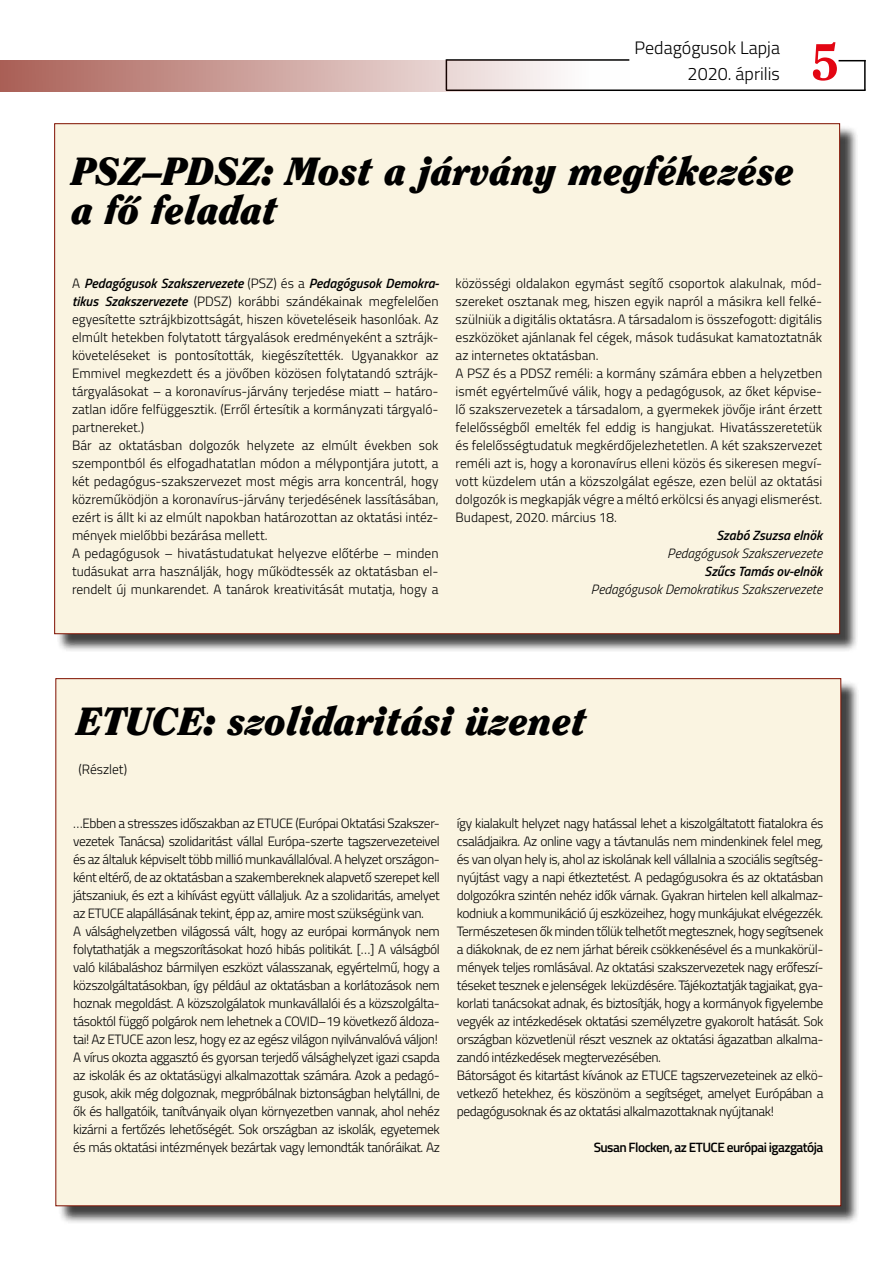
<style>
.page{position:relative;width:893px;height:1263px;background:#fff}
.page>*{position:absolute;margin:0;border:0;box-sizing:border-box;transform-origin:0 0}
.t1{font:800 51px "Clearface Std";color:#e30613}
.t2{font:italic 900 39px/39.6px "Clearface Std";color:#000}
.t3{font:300 18px/25px "Titillium Web";color:#000;text-align:right}
.t4{font:300 13.5px/18px "Titillium Web";letter-spacing:-.03em;color:#000}
.t5{font:300 13.5px/18px "Titillium Web";color:#000}
.t6{font:italic 300 13.5px "Titillium Web";color:#000}
.t7{font:600 13.5px "Titillium Web";letter-spacing:-.04em;color:#000}
.t8{font:italic 600 13.5px "Titillium Web";color:#000}
.s1{font-weight:600;font-style:italic}
</style>
<div class="page">
<div style="left:57px;top:126px;width:801px;height:527px;background:#000;opacity:.75"></div>
<div style="left:55px;top:124px;width:785px;height:510px;background:#faf4e1"></div>
<div style="left:58px;top:680px;width:802px;height:545px;background:#000;opacity:.75"></div>
<div style="left:56px;top:679px;width:785px;height:527px;background:#faf4e1"></div>
<hr style="left:446px;top:90px;width:420px;height:1px;background:#000">
<hr style="left:864px;top:60px;width:2px;height:30px;background:#000">
<svg style="left:838px;top:60px;width:28px;height:1px"></svg>
<hr style="left:447px;top:59px;width:182px;height:2px;background:#000">
<hr style="left:446px;top:59px;width:1px;height:31px;background:#000">
<svg style="left:0;top:60px;width:629px;height:32px;background:#d0ada9"></svg>
<h3 class="t3" style="left:635px;top:35px;width:147px">Pedagógusok Lapja<br>2020. április</h3>
<h1 class="t1" style="left:811px;top:30px;width:30px">5</h1>
<h2 class="t2" style="left:72px;top:151px;width:724px">PSZ–PDSZ: Most a járvány megfékezése a fő feladat</h2>
<p class="t5" style="left:72px;top:274px;width:369px">A <span class="s1">Pedagógusok Szakszervezete</span> (PSZ) és a <span class="s1">Pedagógusok Demokra&shy;tikus Szakszervezete</span> (PDSZ) korábbi szándékainak megfelelően egyesítette sztrájkbizottságát, hiszen követeléseik hasonlóak. Az elmúlt hetekben folytatott tárgyalások eredményeként a sztrájk&shy;követeléseket is pontosították, kiegészítették. Ugyanakkor az Emmivel megkezdett és a jövőben közösen folytatandó sztrájk&shy;tárgyalásokat – a koronavírus-járvány terjedése miatt – határo&shy;zatlan időre felfüggesztik. (Erről értesítik a kormányzati tárgyaló&shy;partnereket.)<br>Bár az oktatásban dolgozók helyzete az elmúlt években sok szempontból és elfogadhatatlan módon a mélypontjára jutott, a két pedagógus-szakszervezet most mégis arra koncentrál, hogy közreműködjön a koronavírus-járvány terjedésének lassításában, ezért is állt ki az elmúlt napokban határozottan az oktatási intéz&shy;mények mielőbbi bezárása mellett.<br>A pedagógusok – hivatástudatukat helyezve előtérbe – minden tudásukat arra használják, hogy működtessék az oktatásban el&shy;rendelt új munkarendet. A tanárok kreativitását mutatja, hogy a</p>
<p class="t5" style="left:456px;top:274px;width:368px">közösségi oldalakon egymást segítő csoportok alakulnak, mód&shy;szereket osztanak meg, hiszen egyik napról a másikra kell felké&shy;szülniük a digitális oktatásra. A társadalom is összefogott: digitális eszközöket ajánlanak fel cégek, mások tudásukat kamatoztatnák az internetes oktatásban.<br>A PSZ és a PDSZ reméli: a kormány számára ebben a helyzetben ismét egyértelművé válik, hogy a pedagógusok, az őket képvise&shy;lő szakszervezetek a társadalom, a gyermekek jövője iránt érzett felelősségből emelték fel eddig is hangjukat. Hivatásszeretetük és felelősségtudatuk megkérdőjelezhetetlen. A két szakszervezet reméli azt is, hogy a koronavírus elleni közös és sikeresen megví&shy;vott küzdelem után a közszolgálat egésze, ezen belül az oktatási dolgozók is megkapják végre a méltó erkölcsi és anyagi elismerést.<br>Budapest, 2020. március 18.</p>
<p class="t8" style="left:716px;top:525px;width:107px">Szabó Zsuzsa elnök</p>
<p class="t6" style="left:667px;top:543px;width:156px">Pedagógusok Szakszervezete</p>
<p class="t8" style="left:705px;top:561px;width:119px">Szűcs Tamás ov-elnök</p>
<p class="t6" style="left:591px;top:579px;width:233px">Pedagógusok Demokratikus Szakszervezete</p>
<h2 class="t2" style="left:77px;top:701px;width:512px">ETUCE: szolidaritási üzenet</h2>
<p class="t5" style="left:78px;top:760px;width:50px">(Részlet)</p>
<p class="t4" style="left:73px;top:814px;width:368px">…Ebben a stresszes időszakban az ETUCE (Európai Oktatási Szakszer&shy;vezetek Tanácsa) szolidaritást vállal Európa-szerte tagszervezeteivel és az általuk képviselt több millió munkavállalóval. A helyzet országon&shy;ként eltérő, de az oktatásban a szakembereknek alapvető szerepet kell játszaniuk, és ezt a kihívást együtt vállaljuk. Az a szolidaritás, amelyet az ETUCE alapállásának tekint, épp az, amire most szükségünk van.<br>A válsághelyzetben világossá vált, hogy az európai kormányok nem folytathatják a megszorításokat hozó hibás politikát. […] A válságból való kilábaláshoz bármilyen eszközt válasszanak, egyértelmű, hogy a közszolgáltatásokban, így például az oktatásban a korlátozások nem hoznak megoldást. A közszolgálatok munkavállalói és a közszolgálta&shy;tásoktól függő polgárok nem lehetnek a COVID–19 következő áldoza&shy;tai! Az ETUCE azon lesz, hogy ez az egész világon nyilvánvalóvá váljon!<br>A vírus okozta aggasztó és gyorsan terjedő válsághelyzet igazi csapda az iskolák és az oktatásügyi alkalmazottak számára. Azok a pedagó&shy;gusok, akik még dolgoznak, megpróbálnak biztonságban helytállni, de ők és hallgatóik, tanítványaik olyan környezetben vannak, ahol nehéz kizárni a fertőzés lehetőségét. Sok országban az iskolák, egyetemek és más oktatási intézmények bezártak vagy lemondták tanóráikat. Az</p>
<p class="t4" style="left:457px;top:814px;width:368px">így kialakult helyzet nagy hatással lehet a kiszolgáltatott fiatalokra és családjaikra. Az online vagy a távtanulás nem mindenkinek felel meg, és van olyan hely is, ahol az iskolának kell vállalnia a szociális segítség&shy;nyújtást vagy a napi étkeztetést. A pedagógusokra és az oktatásban dolgozókra szintén nehéz idők várnak. Gyakran hirtelen kell alkalmaz&shy;kodniuk a kommunikáció új eszközeihez, hogy munkájukat elvégezzék.<br>Természetesen ők minden tőlük telhetőt megtesznek, hogy segítsenek a diákoknak, de ez nem járhat béreik csökkenésével és a munkakörül&shy;mények teljes romlásával. Az oktatási szakszervezetek nagy erőfeszí&shy;téseket tesznek e jelenségek leküzdésére. Tájékoztatják tagjaikat, gya&shy;korlati tanácsokat adnak, és biztosítják, hogy a kormányok figyelembe vegyék az intézkedések oktatási személyzetre gyakorolt hatását. Sok országban közvetlenül részt vesznek az oktatási ágazatban alkalma&shy;zandó intézkedések megtervezésében.<br>Bátorságot és kitartást kívánok az ETUCE tagszervezeteinek az elkö&shy;vetkező hetekhez, és köszönöm a segítséget, amelyet Európában a pedagógusoknak és az oktatási alkalmazottaknak nyújtanak!</p>
<p class="t7" style="left:594px;top:1137px;width:231px">Susan Flocken, az ETUCE európai igazgatója</p>
</div>
